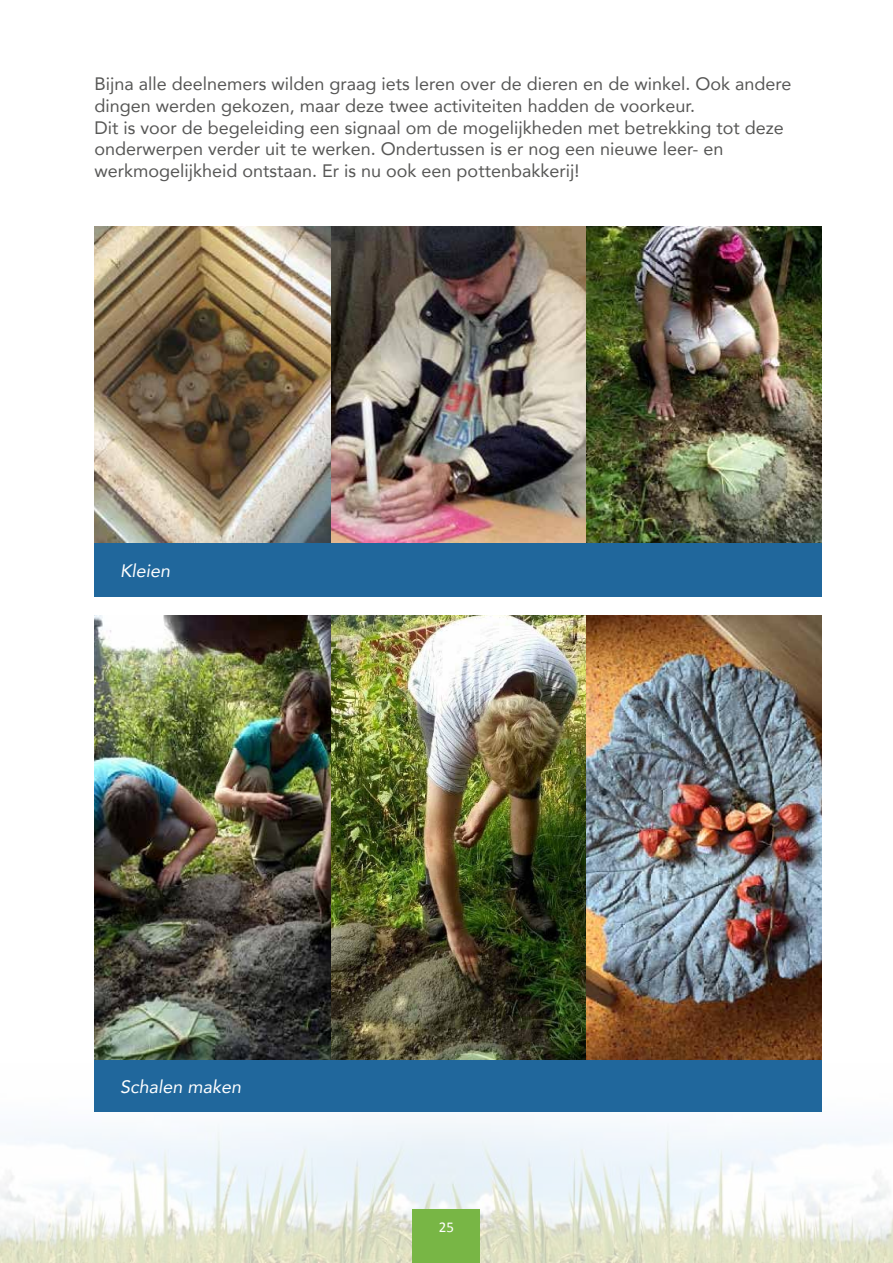
<style>
.page{position:relative;width:893px;height:1263px;background:#fff}
.page>*{position:absolute;margin:0;border:0;box-sizing:border-box;transform-origin:0 0}
.t1{font:18px/21.6px "Avenir";color:#575756}
.t2{font:italic 18px "Avenir";color:#fff}
.t3{font:15px "Calibri";color:#fff}
</style>
<div class="page">
<img style="left:0;top:1064px;width:893px;height:199px">
<div style="left:413px;top:1210px;width:67px;height:53px;background:#78b645"></div>
<div style="left:94px;top:351px;width:727px;height:245px;background:#20679c"></div>
<div style="left:94px;top:866px;width:727px;height:245px;background:#20679c"></div>
<img style="left:94px;top:226px;width:238px;height:316px">
<img style="left:94px;top:615px;width:238px;height:444px">
<img style="left:332px;top:226px;width:489px;height:316px">
<img style="left:332px;top:615px;width:489px;height:444px">
<p class="t1" style="left:94px;top:73px;width:698px">Bijna alle deelnemers wilden graag iets leren over de dieren en de winkel. Ook andere dingen werden gekozen, maar deze twee activiteiten hadden de voorkeur.<br>Dit is voor de begeleiding een signaal om de mogelijkheden met betrekking tot deze onderwerpen verder uit te werken. Ondertussen is er nog een nieuwe leer- en werkmogelijkheid ontstaan. Er is nu ook een pottenbakkerij!</p>
<p class="t2" style="left:120px;top:560px;width:52px">Kleien</p>
<p class="t2" style="left:120px;top:1076px;width:123px">Schalen maken</p>
<p class="t3" style="left:439px;top:1217px;width:17px">25</p>
</div>
